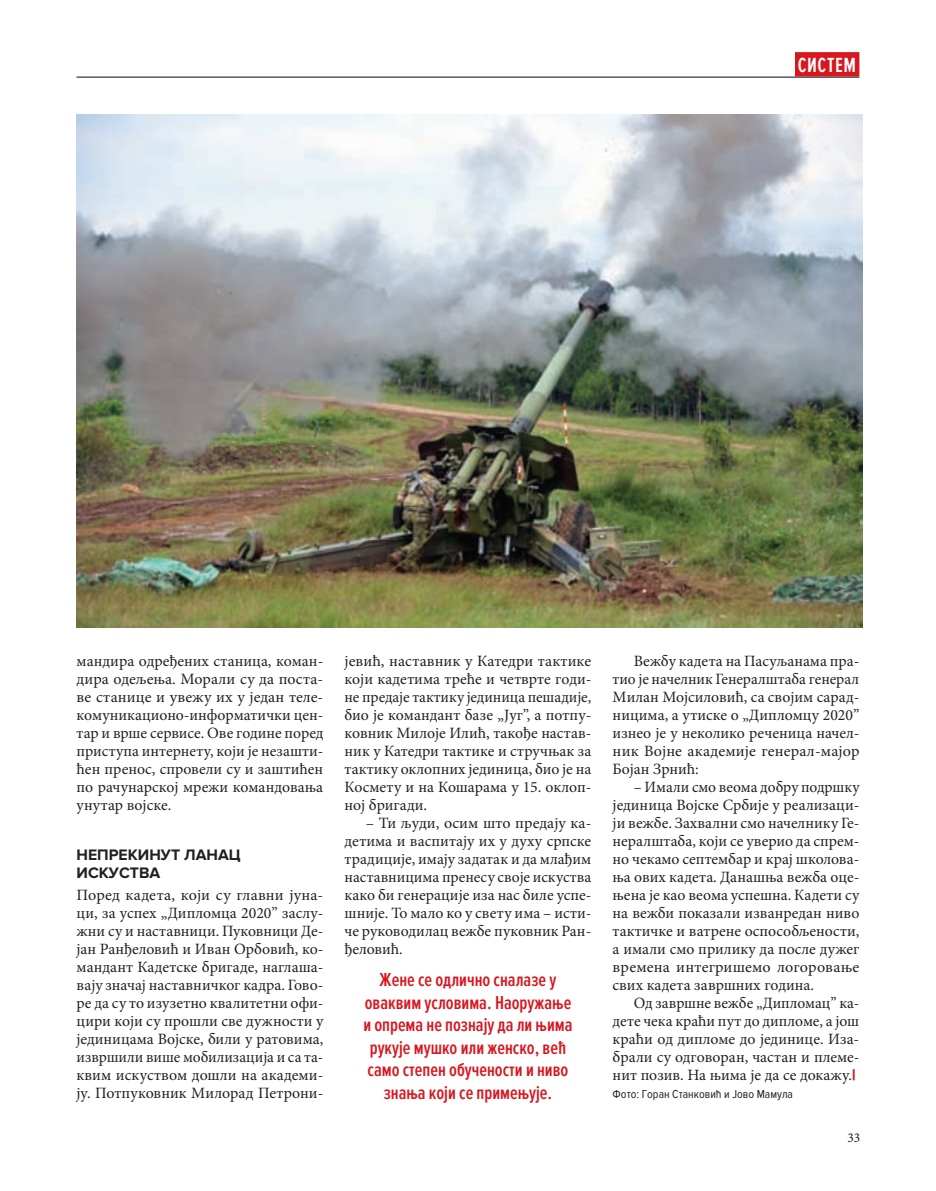
<style>
.page{position:relative;width:936px;height:1191px;background:#fff}
.page>*{position:absolute;margin:0;border:0;box-sizing:border-box;transform-origin:0 0}
.RubrikaDesno{font:600 21.3px "Proxima Nova Ex Cn";letter-spacing:.03em;color:#fff}
.podnaslov_Verzal_12{font:600 19.5px/22.5px "Proxima Nova Ex Cn";color:#d7171f;text-align:center}
.Body{font:15.75px/18px "Minion Pro";color:#231f20;text-align:justify}
.BodyPrviPasus{font:15.75px/18px "Minion Pro";color:#231f20;text-align:justify}
.MedjunaslovCrni{font:700 15.75px/18px "Proxima Nova";color:#231f20}
.t1{font:13.5px "Minion Pro";color:#231f20}
.Foto{font:12px "Proxima Nova Cond";color:#231f20}
.s1{font-family:"Proxima Nova";font-weight:900;color:#d7171f}
</style>
<div class="page">
<hr style="left:77px;top:77px;width:782px;height:1px;background:#231f20">
<div style="left:795px;top:52px;width:64px;height:25px;background:#d7171f"></div>
<img style="left:77px;top:114px;width:784px;height:513px">
<p class="RubrikaDesno" style="left:797px;top:53px;width:60px">СИСТЕМ</p>
<p class="Body" style="left:77px;top:652px;width:248px">мандира одређених станица, коман&shy;дира одељења. Морали су да поста&shy;ве станице и увежу их у један теле&shy;комуникационо-информатички цен&shy;тар и врше сервисе. Ове године поред приступа интернету, који је незашти&shy;ћен пренос, спровели су и заштићен по рачунарској мрежи командовања унутар војске.</p>
<p class="MedjunaslovCrni" style="left:77px;top:846px;width:165px">НЕПРЕКИНУТ ЛАНАЦ<br>ИСКУСТВА</p>
<p class="BodyPrviPasus" style="left:77px;top:886px;width:248px">Поред кадета, који су главни јуна&shy;ци, за успех „Дипломца 2020” заслу&shy;жни су и наставници. Пуковници Де&shy;јан Ранђеловић и Иван Орбовић, ко&shy;мандант Кадетске бригаде, наглаша&shy;вају значај наставничког кадра. Гово&shy;ре да су то изузетно квалитетни офи&shy;цири који су прошли све дужности у јединицама Војске, били у ратовима, извршили више мобилизација и са та&shy;квим искуством дошли на академи&shy;ју. Потпуковник Милорад Петрони-</p>
<p class="BodyPrviPasus" style="left:344px;top:652px;width:248px">јевић, наставник у Катедри тактике који кадетима треће и четврте годи&shy;не предаје тактику јединица пешадије, био је командант базе „Југ”, а потпу&shy;ковник Милоје Илић, такође настав&shy;ник у Катедри тактике и стручњак за тактику оклопних јединица, био је на Космету и на Кошарама у 15. оклоп&shy;ној бригади.</p>
<p class="Body" style="left:344px;top:814px;width:248px;text-indent:21px">– Ти људи, осим што предају ка&shy;детима и васпитају их у духу српске традиције, имају задатак и да млађим наставницима пренесу своје искуства како би генерације иза нас биле успе&shy;шније. То мало ко у свету има – исти&shy;че руководилац вежбе пуковник Ран&shy;ђеловић.</p>
<p class="podnaslov_Verzal_12" style="left:363px;top:969px;width:211px">Жене се одлично сналазе у оваквим условима. Наоружање и опрема не познају да ли њима рукује мушко или женско, већ само степен обучености и ниво знања који се примењује.</p>
<p class="Body" style="left:612px;top:652px;width:248px;text-indent:21px">Вежбу кадета на Пасуљанама пра&shy;тио је начелник Генералштаба генерал Милан Мојсиловић, са својим сарад&shy;ницима, а утиске о „Дипломцу 2020” изнео је у неколико реченица начел&shy;ник Војне академије генерал-мајор Бојан Зрнић:</p>
<p class="Body" style="left:612px;top:778px;width:248px;text-indent:21px">– Имали смо веома добру подршку јединица Војске Србије у реализаци&shy;ји вежбе. Захвални смо начелнику Ге&shy;нералштаба, који се уверио да спрем&shy;но чекамо септембар и крај школова&shy;ња ових кадета. Данашња вежба оце&shy;њена је као веома успешна. Кадети су на вежби показали изванредан ниво тактичке и ватрене оспособљености, а имали смо прилику да после дужег времена интегришемо логоровање свих кадета завршних година.</p>
<p class="Body" style="left:612px;top:994px;width:248px;text-indent:21px">Од завршне вежбе „Дипломац” ка&shy;дете чека краћи пут до дипломе, а још краћи од дипломе до јединице. Иза&shy;брали су одговоран, частан и племе&shy;нит позив. На њима је да се докажу.<span class="s1">|</span></p>
<p class="Foto" style="left:612px;top:1087px;width:182px">Фото: Горан Станковић и Јово Мамула</p>
<p class="t1" style="left:847px;top:1128px;width:14px">33</p>
</div>
